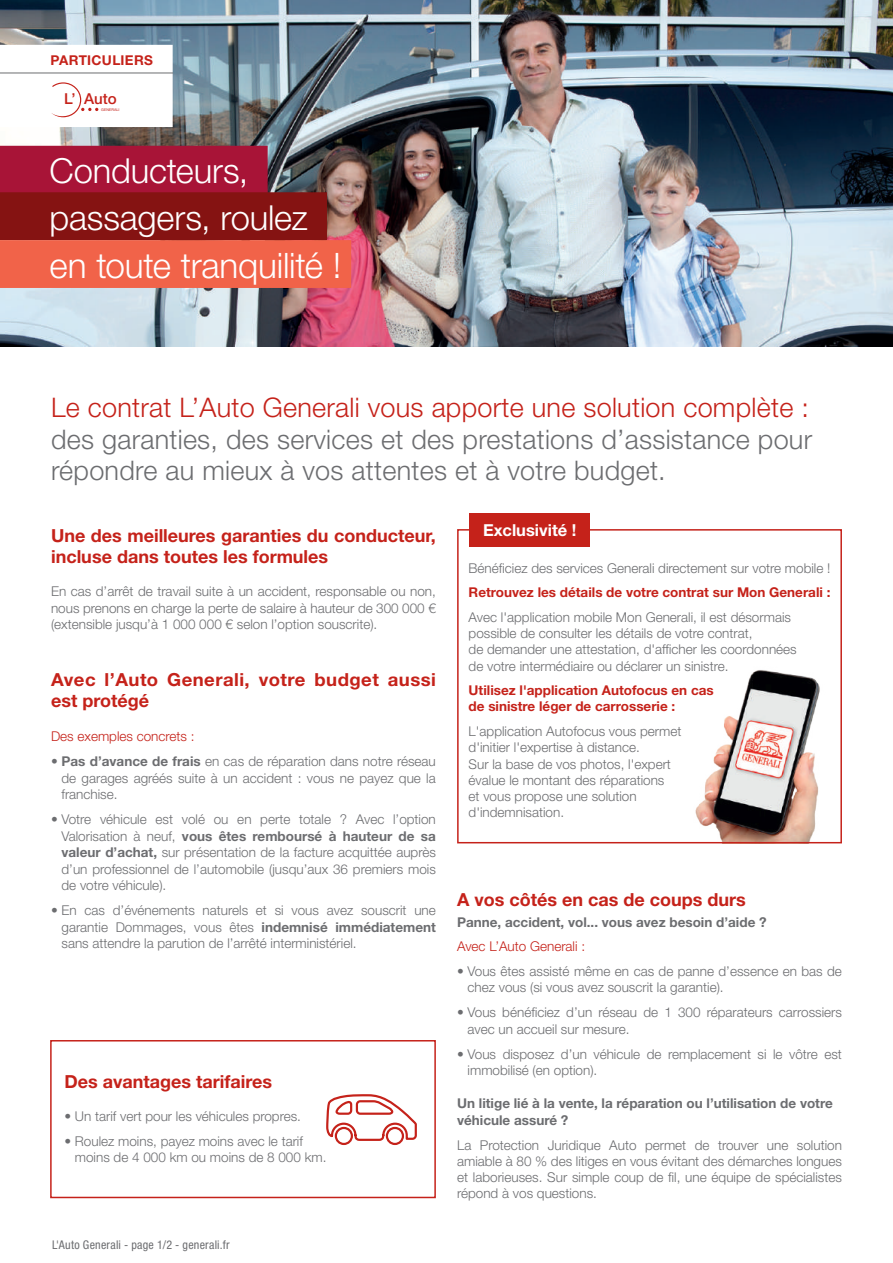
<style>
.page{position:relative;width:893px;height:1263px;background:#fff}
.page>*{position:absolute;margin:0;border:0;box-sizing:border-box;transform-origin:0 0}
.t1{font:300 35.1px "Helvetica Neue LT Std";letter-spacing:-.005em;color:#fff}
.t2{font:300 34.5px/46.5px "Helvetica Neue LT Std";letter-spacing:-.005em;color:#fff}
.t3{font:300 27px/31.5px "Helvetica Neue LT Std";letter-spacing:.01em;color:#6c6d70}
.t4{font:300 27px "Helvetica Neue LT Std";letter-spacing:.01em;color:#c5221a}
.t5{font:700 18px/21px "Helvetica Neue LT Std";color:#c5221a}
.t6{font:700 18px/21px "Helvetica Neue LT Std";letter-spacing:.025em;color:#c5221a}
.t7{font:700 16.5px "Helvetica Neue LT Std";color:#fff}
.t8{font:500 15px "Helvetica Neue LT Std";color:#c5221a}
.t9{font:300 13.5px/16.2px "Helvetica Neue LT Std";color:#6c6d70}
.t10{font:700 13.5px/16.2px "Helvetica Neue LT Std";color:#c5221a}
.t11{font:700 13.5px/16.5px "Helvetica Neue LT Std";color:#6c6d70}
.t12{font:300 13.5px "Helvetica Neue LT Std";color:#c5221a}
.t13{font:700 13.5px "Helvetica Neue LT Std";letter-spacing:.025em;color:#c5221a}
.t14{font:condensed 12px "Helvetica Neue LT Std";letter-spacing:.015em;color:#6c6d70}
.t15{font:3.75px "Helvetica Neue LT Std";letter-spacing:.01em;color:#c5221a}
.s1{font-weight:700}
</style>
<div class="page">
<img style="left:695px;top:670px;width:125px;height:170px">
<img style="left:0;top:0;width:893px;height:347px">
<div style="left:0;top:45px;width:173px;height:82px;background:#fff"></div>
<hr style="left:0;top:73px;width:173px;height:1px;background:#6c6d70">
<div style="left:0;top:146px;width:268px;height:48px;background:#a81437"></div>
<div style="left:0;top:192px;width:327px;height:48px;background:#851312"></div>
<div style="left:0;top:240px;width:351px;height:48px;background:#f16349"></div>
<svg style="left:51px;top:82px;width:47px;height:35px"></svg>
<div style="left:457px;top:529px;width:385px;height:314px;border:2px solid #c5221a"></div>
<div style="left:469px;top:513px;width:121px;height:33px;background:#c5221a"></div>
<div style="left:50px;top:1040px;width:386px;height:158px;border:2px solid #c5221a"></div>
<svg style="left:326px;top:1094px;width:91px;height:51px"></svg>
<p class="t13" style="left:50px;top:51px;width:104px">PARTICULIERS</p>
<p class="t8" style="left:64px;top:90px;width:54px">L’ Auto</p>
<p class="t15" style="left:101px;top:107px;width:20px">GENERALI</p>
<h2 class="t2" style="left:50px;top:147px;width:260px">Conducteurs, passagers, roulez</h2>
<h1 class="t1" style="left:49px;top:244px;width:293px">en toute tranquilité !</h1>
<h3 class="t4" style="left:51px;top:391px;width:759px">Le contrat L’Auto Generali vous apporte une solution complète :</h3>
<h3 class="t3" style="left:51px;top:423px;width:763px">des garanties, des services et des prestations d’assistance pour répondre au mieux à vos attentes et à votre budget.</h3>
<h3 class="t5" style="left:51px;top:525px;width:386px">Une des meilleures garanties du conducteur, incluse dans toutes les formules</h3>
<p class="t9" style="left:51px;top:583px;width:386px;text-align:justify">En cas d’arrêt de travail suite à un accident, responsable ou non, nous prenons en charge la perte de salaire à hauteur de 300 000 € (extensible jusqu’à 1 000 000 € selon l’option souscrite).</p>
<h3 class="t6" style="left:51px;top:669px;width:386px">Avec l’Auto Generali, votre budget aussi est protégé</h3>
<p class="t12" style="left:51px;top:728px;width:145px">Des exemples concrets :</p>
<p class="t9" style="left:62px;top:753px;width:376px;text-align:justify;text-indent:-11px">• <span class="s1">Pas d’avance de frais</span> en cas de réparation dans notre réseau de garages agréés suite à un accident : vous ne payez que la franchise.</p>
<p class="t9" style="left:62px;top:811px;width:376px;text-align:justify;text-indent:-11px">• Votre véhicule est volé ou en perte totale ? Avec l’option Valorisation à neuf, <span class="s1">vous êtes remboursé à hauteur de sa valeur d’achat,</span> sur présentation de la facture acquittée auprès d’un professionnel de l’automobile (jusqu’aux 36 premiers mois de votre véhicule).</p>
<p class="t9" style="left:62px;top:902px;width:376px;text-align:justify;text-indent:-11px">• En cas d’événements naturels et si vous avez souscrit une garantie Dommages, vous êtes <span class="s1">indemnisé immédiatement </span>sans attendre la parution de l’arrêté interministériel.</p>
<h3 class="t5" style="left:64px;top:1071px;width:209px">Des avantages tarifaires</h3>
<p class="t9" style="left:64px;top:1108px;width:238px">• Un tarif vert pour les véhicules propres.</p>
<p class="t9" style="left:75px;top:1133px;width:253px;text-indent:-11px">• Roulez moins, payez moins avec le tarif moins de 4 000 km ou moins de 8 000 km.</p>
<p class="t14" style="left:52px;top:1238px;width:179px">L'Auto Generali - page 1/2 - generali.fr</p>
<p class="t7" style="left:483px;top:519px;width:95px">Exclusivité !</p>
<p class="t9" style="left:469px;top:559px;width:363px">Bénéficiez des services Generali directement sur votre mobile !</p>
<p class="t10" style="left:469px;top:584px;width:363px">Retrouvez les détails de votre contrat sur Mon Generali :</p>
<p class="t9" style="left:469px;top:609px;width:330px">Avec l'application mobile Mon Generali, il est désormais possible de consulter les détails de votre contrat,<br>de demander une attestation, d'afficher les coordonnées de votre intermédiaire ou déclarer un sinistre.</p>
<p class="t10" style="left:469px;top:682px;width:247px">Utilisez l'application Autofocus en cas de sinistre léger de carrosserie :</p>
<p class="t9" style="left:469px;top:723px;width:214px">L'application Autofocus vous permet d'initier l'expertise à distance.<br>Sur la base de vos photos, l'expert évalue le montant des réparations<br>et vous propose une solution d'indemnisation.</p>
<h3 class="t5" style="left:457px;top:888px;width:290px">A vos côtés en cas de coups durs</h3>
<p class="t11" style="left:457px;top:913px;width:311px">Panne, accident, vol... vous avez besoin d’aide ?</p>
<p class="t12" style="left:457px;top:938px;width:129px">Avec L’Auto Generali :</p>
<p class="t9" style="left:468px;top:963px;width:376px;text-indent:-11px">• Vous êtes assisté même en cas de panne d’essence en bas de chez vous (si vous avez souscrit la garantie).</p>
<p class="t9" style="left:468px;top:1004px;width:376px;text-indent:-11px">• Vous bénéficiez d’un réseau de 1 300 réparateurs carrossiers avec un accueil sur mesure.</p>
<p class="t9" style="left:468px;top:1045px;width:376px;text-indent:-11px">• Vous disposez d’un véhicule de remplacement si le vôtre est immobilisé (en option).</p>
<p class="t11" style="left:457px;top:1095px;width:377px">Un litige lié à la vente, la réparation ou l’utilisation de votre véhicule assuré ?</p>
<p class="t9" style="left:457px;top:1136px;width:386px;text-align:justify">La Protection Juridique Auto permet de trouver une solution amiable à 80 % des litiges en vous évitant des démarches longues et laborieuses. Sur simple coup de fil, une équipe de spécialistes répond à vos questions.</p>
</div>
